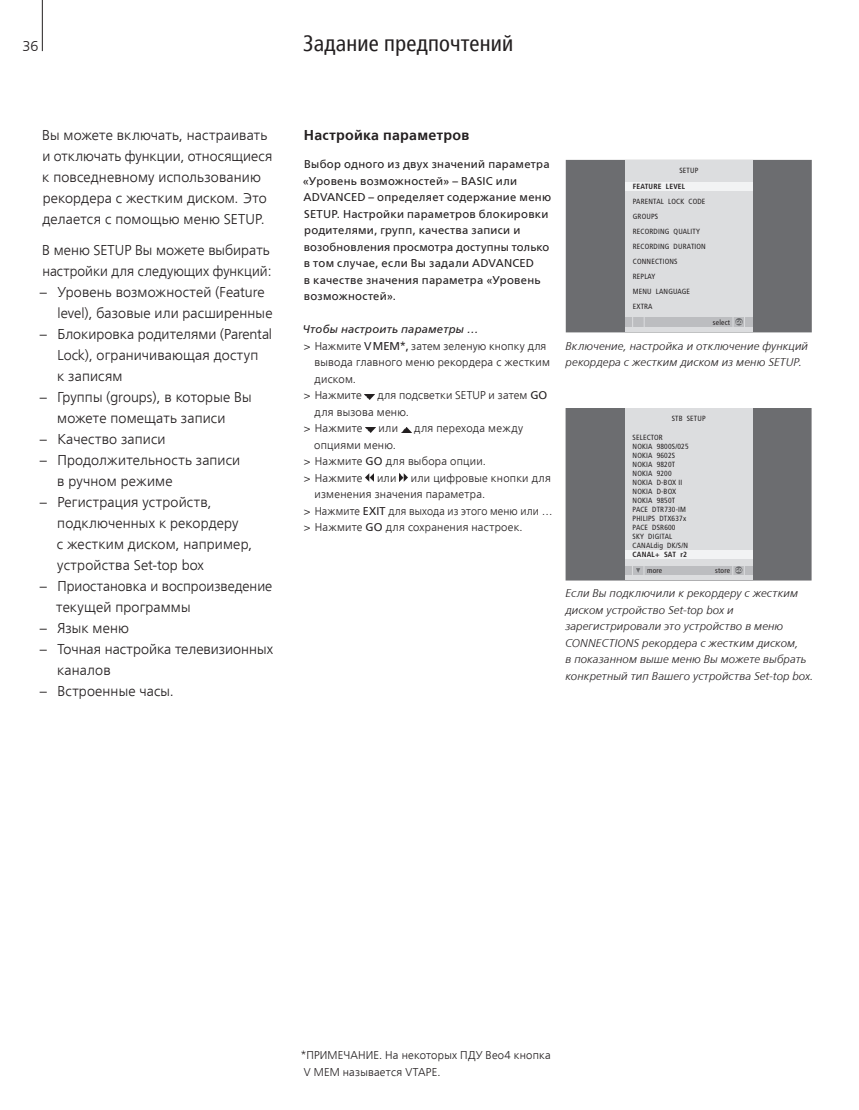
<style>
.page{position:relative;width:859px;height:1110px;background:#fff}
.page>*{position:absolute;margin:0;border:0;box-sizing:border-box;transform-origin:0 0}
.t1{font:condensed 22.5px "Frutiger LTCYR";letter-spacing:.01em;color:#231f20}
.t2{font:300 14.25px/21px "Frutiger LTCYR";letter-spacing:.01em;color:#231f20}
.t3{font:700 14.25px "Frutiger LTCYR";letter-spacing:.02em;color:#231f20}
.t4{font:300 11.25px/16.5px "Frutiger LTCYR";letter-spacing:.02em;color:#231f20}
.t5{font:11.25px/16.5px "Frutiger LTCYR";letter-spacing:.025em;color:#231f20}
.t6{font:italic 300 11.25px/16.5px "Frutiger LTCYR";letter-spacing:.015em;color:#231f20}
.t7{font:italic 11.25px "Frutiger LTCYR";letter-spacing:.02em;color:#231f20}
.t8{font:condensed 7.5px/9px "Frutiger";letter-spacing:.025em;color:#231f20}
.t9{font:700 condensed 7.5px "Frutiger";letter-spacing:.025em;color:#231f20}
.t10{font:condensed 5.25px "Frutiger";color:#fff}
.s1{font-weight:400}
.s2{font-size:5.25px;color:#fff}
</style>
<div class="page">
<svg style="left:365px;top:394px;width:10px;height:5px"></svg>
<svg style="left:366px;top:427px;width:9px;height:5px"></svg>
<svg style="left:402px;top:427px;width:9px;height:5px"></svg>
<svg style="left:366px;top:473px;width:8px;height:8px"></svg>
<svg style="left:399px;top:473px;width:9px;height:9px"></svg>
<div style="left:566px;top:161px;width:245px;height:171px;background:#6c6d70"></div>
<div style="left:566px;top:160px;width:246px;height:172px;border:2px solid #6c6d70"></div>
<div style="left:625px;top:161px;width:127px;height:171px;background:#dcdddf"></div>
<div style="left:625px;top:182px;width:127px;height:9px;background:#f2f3f4"></div>
<div style="left:625px;top:317px;width:127px;height:9px;background:#bcbdc0"></div>
<div style="left:735px;top:318px;width:8px;height:7px;background:#6c6d70;border-radius:50%"></div>
<div style="left:566px;top:409px;width:245px;height:171px;background:#6c6d70"></div>
<div style="left:566px;top:408px;width:245px;height:172px;border:2px solid #6c6d70"></div>
<div style="left:625px;top:409px;width:127px;height:171px;background:#dcdddf"></div>
<div style="left:625px;top:550px;width:127px;height:8px;background:#f2f3f4"></div>
<div style="left:625px;top:566px;width:127px;height:9px;background:#bcbdc0"></div>
<svg style="left:632px;top:566px;width:13px;height:9px"></svg>
<div style="left:735px;top:566px;width:7px;height:8px;background:#6c6d70;border-radius:50%"></div>
<hr style="left:42px;top:0;width:1px;height:51px;background:#231f20">
<p class="t2" style="left:22px;top:36px;width:17px">36</p>
<p class="t2" style="left:42px;top:124px;width:232px">Вы можете включать, настраивать и отключать функции, относящиеся к повседневному использованию рекордера с жестким диском. Это делается с помощью меню SETUP.</p>
<p class="t2" style="left:42px;top:240px;width:231px">В меню SETUP Вы можете выбирать настройки для следующих функций:</p>
<p class="t2" style="left:58px;top:282px;width:216px;text-indent:-18px">– Уровень возможностей (Feature level), базовые или расширенные</p>
<p class="t2" style="left:57px;top:324px;width:216px;text-indent:-17px">– Блокировка родителями (Parental<br>Lock), ограничивающая доступ<br>к записям</p>
<p class="t2" style="left:57px;top:387px;width:196px;text-indent:-17px">– Группы (groups), в которые Вы можете помещать записи</p>
<p class="t2" style="left:40px;top:429px;width:127px">– Качество записи</p>
<p class="t2" style="left:57px;top:450px;width:185px;text-indent:-17px">– Продолжительность записи в ручном режиме</p>
<p class="t2" style="left:57px;top:492px;width:197px;text-indent:-17px">– Регистрация устройств, подключенных к рекордеру<br>с жестким диском, например, устройства Set-top box</p>
<p class="t2" style="left:56px;top:576px;width:218px;text-indent:-16px">– Приостановка и воспроизведение текущей программы</p>
<p class="t2" style="left:40px;top:618px;width:90px">– Язык меню</p>
<p class="t2" style="left:57px;top:639px;width:217px;text-indent:-17px">– Точная настройка телевизионных каналов</p>
<p class="t2" style="left:40px;top:681px;width:135px">– Встроенные часы.</p>
<h1 class="t1" style="left:303px;top:31px;width:212px">Задание предпочтений</h1>
<p class="t3" style="left:304px;top:127px;width:167px">Настройка параметров</p>
<p class="t5" style="left:303px;top:156px;width:250px">Выбор одного из двух значений параметра «Уровень возможностей» – BASIC или ADVANCED – определяет содержание меню SETUP. Настройки параметров блокировки родителями, групп, качества записи и возобновления просмотра доступны только в том случае, если Вы задали ADVANCED<br>в качестве значения параметра «Уровень возможностей».</p>
<p class="t7" style="left:303px;top:322px;width:177px">Чтобы настроить параметры …</p>
<p class="t4" style="left:304px;top:338px;width:244px">&gt; Нажмите <span class="s1">V MEM*,</span> затем зеленую кнопку для</p>
<p class="t4" style="left:315px;top:354px;width:237px">вывода главного меню рекордера с жестким</p>
<p class="t4" style="left:315px;top:371px;width:43px">диском.</p>
<p class="t4" style="left:304px;top:387px;width:59px">&gt; Нажмите</p>
<p class="t4" style="left:377px;top:387px;width:171px">для подсветки SETUP и затем <span class="s1">GO</span></p>
<p class="t4" style="left:315px;top:404px;width:96px">для вызова меню.</p>
<p class="t4" style="left:304px;top:420px;width:60px">&gt; Нажмите</p>
<p class="t4" style="left:379px;top:420px;width:21px">или</p>
<p class="t4" style="left:414px;top:420px;width:110px">для перехода между</p>
<p class="t4" style="left:304px;top:437px;width:183px;text-indent:10px">опциями меню.<br>&gt; Нажмите <span class="s1">GO</span> для выбора опции. &gt; Нажмите</p>
<p class="t4" style="left:377px;top:470px;width:21px">или</p>
<p class="t4" style="left:411px;top:470px;width:141px">или цифровые кнопки для</p>
<p class="t4" style="left:315px;top:486px;width:172px">изменения значения параметра.</p>
<p class="t4" style="left:304px;top:503px;width:250px">&gt; Нажмите <span class="s1">EXIT</span> для выхода из этого меню или …</p>
<p class="t4" style="left:304px;top:519px;width:220px">&gt; Нажмите <span class="s1">GO</span> для сохранения настроек.</p>
<p class="t8" style="left:679px;top:166px;width:20px">SETUP</p>
<p class="t9" style="left:633px;top:182px;width:54px">FEATURE LEVEL</p>
<p class="t8" style="left:633px;top:194px;width:75px;line-height:15px">PARENTAL LOCK CODE<br>GROUPS<br>RECORDING QUALITY<br>RECORDING DURATION<br>CONNECTIONS<br>REPLAY<br>MENU LANGUAGE<br>EXTRA</p>
<p class="t8" style="left:713px;top:318px;width:19px">select</p>
<p class="t10" style="left:736px;top:319px;width:8px">GO</p>
<p class="t6" style="left:566px;top:338px;width:244px">Включение, настройка и отключение функций рекордера с жестким диском из меню SETUP.</p>
<p class="t8" style="left:672px;top:414px;width:36px">STB SETUP</p>
<p class="t8" style="left:633px;top:433px;width:58px">SELECTOR<br>NOKIA 9800S/025<br>NOKIA 9602S<br>NOKIA 9820T<br>NOKIA 9200<br>NOKIA D-BOX II<br>NOKIA D-BOX<br>NOKIA 9850T<br>PACE DTR730-IM<br>PHILIPS DTX637x<br>PACE DSR600<br>SKY DIGITAL<br>CANALdig DK/S/N</p>
<p class="t9" style="left:633px;top:550px;width:56px">CANAL+ SAT r2</p>
<p class="t8" style="left:647px;top:565px;width:17px">more</p>
<p class="t8" style="left:715px;top:565px;width:28px">store <span class="s2">GO</span></p>
<p class="t6" style="left:565px;top:585px;width:250px">Если Вы подключили к рекордеру с жестким диском устройство Set-top box и зарегистрировали это устройство в меню CONNECTIONS рекордера с жестким диском,<br>в показанном выше меню Вы можете выбрать конкретный тип Вашего устройства Set-top box.</p>
<p class="t4" style="left:304px;top:1047px;width:248px;text-indent:-3px">*ПРИМЕЧАНИЕ. На некоторых ПДУ Beo4 кнопка<br>V MEM называется VTAPE.</p>
</div>
